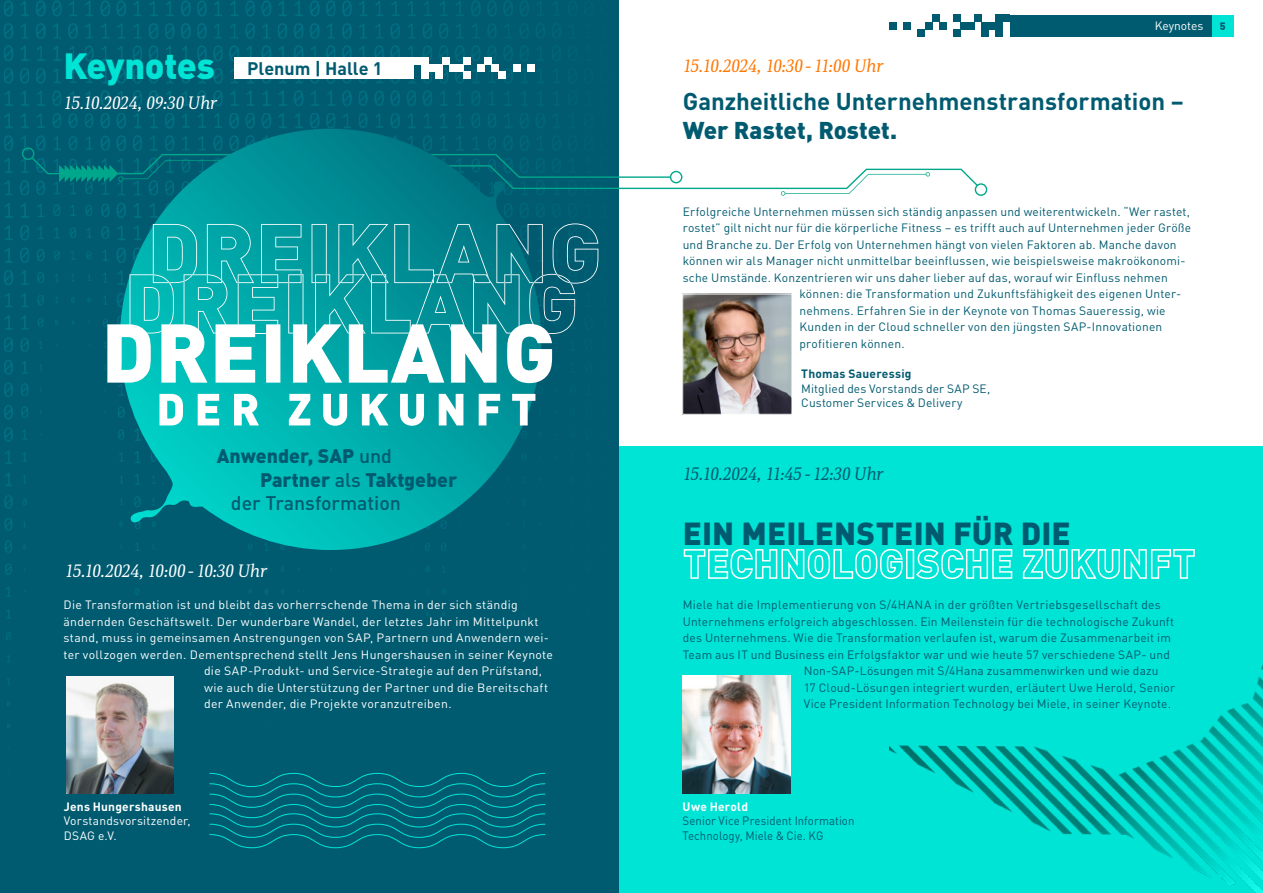
<style>
.page{position:relative;width:1263px;height:893px;background:#fff}
.page>*{position:absolute;margin:0;border:0;box-sizing:border-box;transform-origin:0 0}
.t1{font:900 36px "DINOT";letter-spacing:-.015em;color:#00e4d6}
.t2{font:900 31.5px "DINOT";letter-spacing:.005em;color:#005b70}
.t3{font:700 24px "DINOT";color:#005b70}
.t4{font:900 24px "DINOT";color:#005b70}
.t5{font:900 19.5px "DINOT";color:#005b70}
.t6{font:500 19.5px "DINOT";color:#005b70}
.t7{font:italic 18px "PFDIN Serif";letter-spacing:-.01em;color:#fff}
.t8{font:italic 18px "PFDIN Serif";letter-spacing:-.015em;color:#f70}
.t9{font:italic 18px "PFDIN Serif";letter-spacing:-.015em;color:#005b70}
.t10{font:700 18px "DINOT";color:#005b70}
.t11{font:12px/14.4px "DINOT";letter-spacing:.015em;color:#005b70}
.t12{font:12px/14.4px "DINOT";letter-spacing:.025em;color:#fff}
.t13{font:12px/14.4px "DINOT";letter-spacing:.015em;color:#005b70;scale:.95 1}
.t14{font:700 12px "DINOT";letter-spacing:.015em;color:#fff}
.t15{font:700 12px "DINOT";letter-spacing:.015em;color:#005b70}
.t16{font:12px "DINOT";color:#fff}
.t17{font:900 10.5px "DINOT";color:#005b70}
.s1{font-weight:500}
</style>
<div class="page">
<div style="left:612px;top:446px;width:651px;height:447px;background:#00e4d6"></div>
<div style="left:1010px;top:15px;width:223px;height:21px;background:#005b70"></div>
<div style="left:982px;top:29px;width:7px;height:7px;background:#005b70"></div>
<div style="left:996px;top:29px;width:7px;height:7px;background:#005b70"></div>
<div style="left:967px;top:22px;width:7px;height:7px;background:#005b70"></div>
<div style="left:982px;top:22px;width:7px;height:7px;background:#005b70"></div>
<div style="left:989px;top:22px;width:7px;height:7px;background:#005b70"></div>
<div style="left:996px;top:22px;width:7px;height:7px;background:#005b70"></div>
<div style="left:974px;top:15px;width:8px;height:7px;background:#005b70"></div>
<div style="left:996px;top:15px;width:7px;height:7px;background:#005b70"></div>
<div style="left:1003px;top:15px;width:7px;height:7px;background:#005b70"></div>
<div style="left:953px;top:29px;width:7px;height:7px;background:#005b70"></div>
<div style="left:925px;top:22px;width:7px;height:7px;background:#005b70"></div>
<div style="left:939px;top:22px;width:7px;height:7px;background:#005b70"></div>
<div style="left:960px;top:22px;width:7px;height:7px;background:#005b70"></div>
<div style="left:932px;top:15px;width:7px;height:7px;background:#005b70"></div>
<div style="left:953px;top:15px;width:7px;height:7px;background:#005b70"></div>
<div style="left:918px;top:29px;width:7px;height:7px;background:#005b70"></div>
<div style="left:889px;top:22px;width:8px;height:7px;background:#005b70"></div>
<div style="left:904px;top:22px;width:7px;height:7px;background:#005b70"></div>
<div style="left:0;top:0;width:619px;height:893px;background:#005b70"></div>
<img style="left:4px;top:0;width:595px;height:771px">
<img style="left:685px;top:296px;width:105px;height:116px">
<div style="left:683px;top:294px;width:109px;height:120px;border:1px solid #fff"></div>
<img style="left:67px;top:677px;width:106px;height:117px">
<svg style="left:209px;top:773px;width:337px;height:75px"></svg>
<svg style="left:22px;top:147px;width:965px;height:49px"></svg>
<svg style="left:120px;top:129px;width:421px;height:421px"></svg>
<svg style="left:107px;top:223px;width:491px;height:160px;background:#3ca9af"></svg>
<svg style="left:159px;top:394px;width:376px;height:32px;background:#6acdcd"></svg>
<img style="left:683px;top:675px;width:108px;height:119px">
<img style="left:889px;top:667px;width:373px;height:226px">
<svg style="left:683px;top:548px;width:512px;height:31px"></svg>
<div style="left:235px;top:57px;width:179px;height:22px;background:#fff"></div>
<div style="left:435px;top:71px;width:7px;height:8px;background:#fff"></div>
<div style="left:421px;top:71px;width:7px;height:8px;background:#fff"></div>
<div style="left:449px;top:64px;width:7px;height:7px;background:#fff"></div>
<div style="left:435px;top:64px;width:7px;height:7px;background:#fff"></div>
<div style="left:428px;top:64px;width:7px;height:7px;background:#fff"></div>
<div style="left:421px;top:64px;width:7px;height:7px;background:#fff"></div>
<div style="left:442px;top:57px;width:7px;height:7px;background:#fff"></div>
<div style="left:421px;top:57px;width:7px;height:7px;background:#fff"></div>
<div style="left:414px;top:57px;width:7px;height:7px;background:#fff"></div>
<div style="left:463px;top:71px;width:8px;height:8px;background:#fff"></div>
<div style="left:492px;top:64px;width:7px;height:7px;background:#fff"></div>
<div style="left:478px;top:64px;width:7px;height:7px;background:#fff"></div>
<div style="left:456px;top:64px;width:7px;height:7px;background:#fff"></div>
<div style="left:485px;top:57px;width:7px;height:7px;background:#fff"></div>
<div style="left:463px;top:57px;width:8px;height:7px;background:#fff"></div>
<div style="left:499px;top:71px;width:7px;height:8px;background:#fff"></div>
<div style="left:527px;top:64px;width:7px;height:7px;background:#fff"></div>
<div style="left:513px;top:64px;width:7px;height:7px;background:#fff"></div>
<div style="left:1212px;top:15px;width:21px;height:21px;background:#00e4d6"></div>
<p class="t16" style="left:1155px;top:17px;width:50px">Keynotes</p>
<p class="t17" style="left:1220px;top:19px;width:7px">5</p>
<h1 class="t1" style="left:63px;top:41px;width:153px">Keynotes</h1>
<h3 class="t10" style="left:247px;top:57px;width:137px">Plenum | Halle 1</h3>
<h3 class="t8" style="left:683px;top:54px;width:202px">15.10.2024, 10:30 - 11:00 Uhr</h3>
<h3 class="t7" style="left:63px;top:92px;width:155px">15.10.2024, 09:30 Uhr</h3>
<h3 class="t3" style="left:683px;top:86px;width:502px">Ganzheitliche Unternehmenstransformation –</h3>
<h3 class="t4" style="left:683px;top:114px;width:216px">Wer Rastet, Rostet.</h3>
<p class="t11" style="left:683px;top:203px;width:509px">Erfolgreiche Unternehmen müssen sich ständig anpassen und weiterentwickeln. “Wer rastet,</p>
<p class="t11" style="left:683px;top:220px;width:510px">rostet” gilt nicht nur für die körperliche Fitness – es trifft auch auf Unternehmen jeder Größe</p>
<p class="t11" style="left:683px;top:236px;width:495px">und Branche zu. Der Erfolg von Unternehmen hängt von vielen Faktoren ab. Manche davon</p>
<p class="t11" style="left:683px;top:253px;width:504px">können wir als Manager nicht unmittelbar beeinflussen, wie beispielsweise makroökonomi-</p>
<p class="t11" style="left:683px;top:269px;width:487px">sche Umstände. Konzentrieren wir uns daher lieber auf das, worauf wir Einfluss nehmen</p>
<p class="t11" style="left:799px;top:286px;width:383px">können: die Transformation und Zukunftsfähigkeit des eigenen Unter-</p>
<p class="t11" style="left:799px;top:302px;width:368px">nehmens. Erfahren Sie in der Keynote von Thomas Saueressig, wie</p>
<p class="t11" style="left:799px;top:319px;width:364px">Kunden in der Cloud schneller von den jüngsten SAP-Innovationen</p>
<p class="t11" style="left:799px;top:335px;width:107px">profitieren können.</p>
<p class="t15" style="left:801px;top:366px;width:112px">Thomas Saueressig</p>
<p class="t11" style="left:801px;top:380px;width:190px">Mitglied des Vorstands der SAP SE,<br>Customer Services &amp; Delivery</p>
<h3 class="t5" style="left:217px;top:443px;width:177px">Anwender, SAP <span class="s1">und</span></h3>
<h3 class="t5" style="left:260px;top:466px;width:199px">Partner <span class="s1">als</span> Taktgeber</h3>
<h3 class="t6" style="left:231px;top:488px;width:172px">der Transformation</h3>
<h3 class="t9" style="left:683px;top:462px;width:202px">15.10.2024, 11:45 - 12:30 Uhr</h3>
<h2 class="t2" style="left:683px;top:512px;width:389px">EIN MEILENSTEIN FÜR DIE</h2>
<h3 class="t7" style="left:65px;top:559px;width:203px">15.10.2024, 10:00 - 10:30 Uhr</h3>
<p class="t12" style="left:63px;top:597px;width:456px">Die Transformation ist und bleibt das vorherrschende Thema in der sich ständig</p>
<p class="t12" style="left:63px;top:613px;width:477px">ändernden Geschäftswelt. Der wunderbare Wandel, der letztes Jahr im Mittelpunkt</p>
<p class="t12" style="left:63px;top:630px;width:487px">stand, muss in gemeinsamen Anstrengungen von SAP, Partnern und Anwendern wei-</p>
<p class="t12" style="left:63px;top:646px;width:491px">ter vollzogen werden. Dementsprechend stellt Jens Hungershausen in seiner Keynote</p>
<p class="t12" style="left:204px;top:663px;width:340px">die SAP-Produkt- und Service-Strategie auf den Prüfstand,</p>
<p class="t12" style="left:204px;top:679px;width:346px">wie auch die Unterstützung der Partner und die Bereitschaft</p>
<p class="t12" style="left:204px;top:696px;width:249px">der Anwender, die Projekte voranzutreiben.</p>
<p class="t11" style="left:683px;top:597px;width:480px">Miele hat die Implementierung von S/4HANA in der größten Vertriebsgesellschaft des</p>
<p class="t11" style="left:683px;top:613px;width:493px">Unternehmens erfolgreich abgeschlossen. Ein Meilenstein für die technologische Zukunft</p>
<p class="t11" style="left:683px;top:630px;width:490px">des Unternehmens. Wie die Transformation verlaufen ist, warum die Zusammenarbeit im</p>
<p class="t11" style="left:683px;top:646px;width:489px">Team aus IT und Business ein Erfolgsfaktor war und wie heute 57 verschiedene SAP- und</p>
<p class="t11" style="left:804px;top:663px;width:356px">Non-SAP-Lösungen mit S/4Hana zusammenwirken und wie dazu</p>
<p class="t11" style="left:804px;top:679px;width:373px">17 Cloud-Lösungen integriert wurden, erläutert Uwe Herold, Senior</p>
<p class="t11" style="left:804px;top:696px;width:369px">Vice President Information Technology bei Miele, in seiner Keynote.</p>
<p class="t14" style="left:64px;top:799px;width:120px">Jens Hungershausen</p>
<p class="t12" style="left:64px;top:813px;width:128px">Vorstandsvorsitzender,<br>DSAG e.V.</p>
<p class="t14" style="left:683px;top:799px;width:67px">Uwe Herold</p>
<p class="t13" style="left:683px;top:813px;width:182px">Senior Vice President Information<br>Technology, Miele &amp; Cie. KG</p>
</div>
